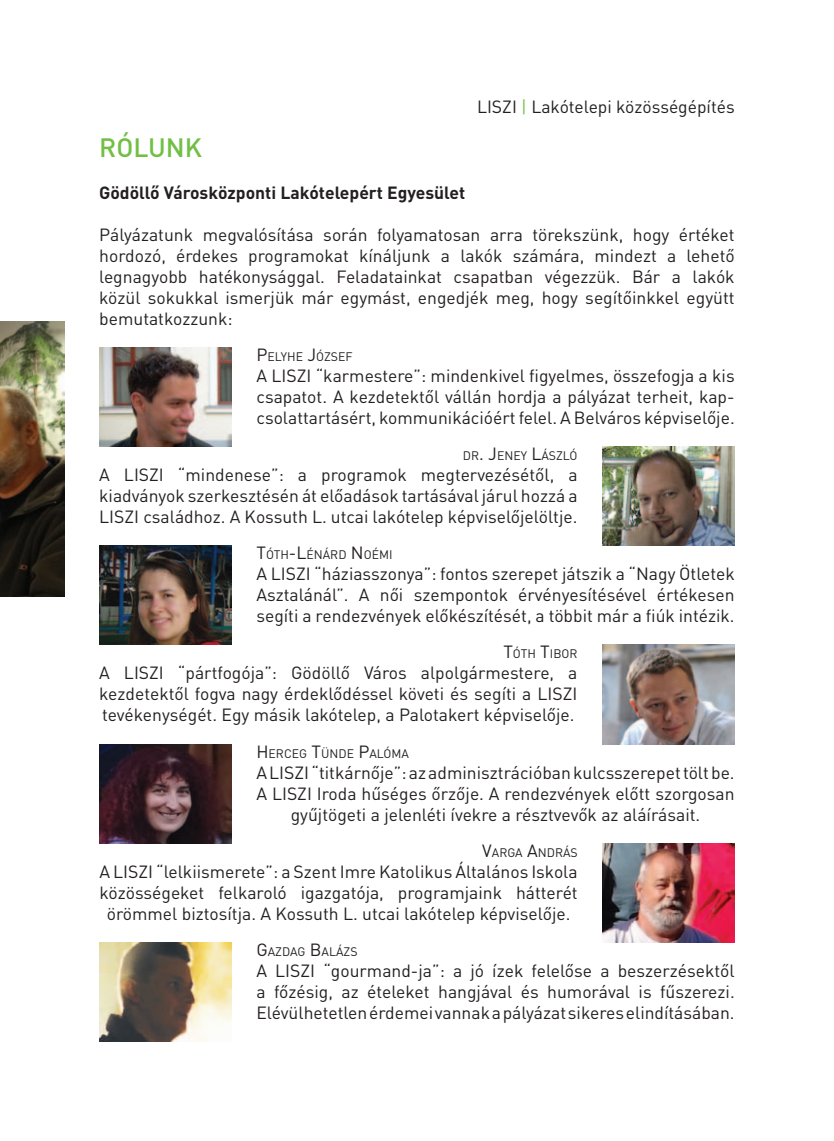
<style>
.page{position:relative;width:834px;height:1141px;background:#fff}
.page>*{position:absolute;margin:0;border:0;box-sizing:border-box;transform-origin:0 0}
.t1{font:500 26.25px "DIN Pro";color:#71bf44}
.t2{font:17.5px/21px "DIN Pro";color:#231f20;text-align:justify}
.t3{font:700 17.5px "DIN Pro";color:#231f20}
.t4{font:12.25px "DIN Pro";color:#231f20}
.s1{color:#71bf44}
.s2{font-size:17.5px}
</style>
<div class="page">
<img style="left:0;top:321px;width:64px;height:276px">
<img style="left:99px;top:943px;width:133px;height:99px">
<img style="left:602px;top:843px;width:132px;height:99px">
<img style="left:99px;top:744px;width:132px;height:99px">
<img style="left:99px;top:546px;width:133px;height:99px">
<img style="left:99px;top:347px;width:132px;height:99px">
<img style="left:602px;top:446px;width:132px;height:100px">
<img style="left:602px;top:645px;width:132px;height:99px">
<p class="t2" style="left:477px;top:95px;width:259px">LISZI <span class="s1">|</span> Lakótelepi közösségépítés</p>
<h1 class="t1" style="left:99px;top:129px;width:104px">RÓLUNK</h1>
<p class="t3" style="left:99px;top:180px;width:367px">Gödöllő Városközponti Lakótelepért Egyesület</p>
<p class="t2" style="left:99px;top:223px;width:636px">Pályázatunk megvalósítása során folyamatosan arra törekszünk, hogy értéket hordozó, érdekes programokat kínáljunk a lakók számára, mindezt a lehető legnagyobb hatékonysággal. Feladatainkat csapatban végezzük. Bár a lakók közül sokukkal ismerjük már egymást, engedjék meg, hogy segítőinkkel együtt bemutatkozzunk:</p>
<p class="t4" style="left:256px;top:348px;width:98px"><span class="s2">P</span>ELYHE <span class="s2">J</span>ÓZSEF</p>
<p class="t2" style="left:256px;top:364px;width:479px">A LISZI “karmestere”: mindenkivel figyelmes, összefogja a kis csapatot. A kezdetektől vállán hordja a pályázat terheit, kap&shy;csolattartásért, kommunikációért felel. A Belváros képviselője.</p>
<p class="t4" style="left:463px;top:447px;width:116px">DR<span class="s2">. J</span>ENEY <span class="s2">L</span>ÁSZLÓ</p>
<p class="t2" style="left:99px;top:463px;width:479px">A LISZI “mindenese”: a programok megtervezésétől, a kiadványok szerkesztésén át előadások tartásával járul hozzá a LISZI családhoz. A Kossuth L. utcai lakótelep képviselőjelöltje.</p>
<p class="t4" style="left:256px;top:546px;width:138px"><span class="s2">T</span>ÓTH<span class="s2">-L</span>ÉNÁRD <span class="s2">N</span> OÉMI</p>
<p class="t2" style="left:256px;top:563px;width:479px">A LISZI “háziasszonya”: fontos szerepet játszik a “Nagy Ötletek Asztalánál”. A női szempontok érvényesítésével értékesen segíti a rendezvények előkészítését, a többit már a fiúk intézik.</p>
<p class="t4" style="left:503px;top:646px;width:76px"><span class="s2">T</span>ÓTH <span class="s2">T</span>IBOR</p>
<p class="t2" style="left:99px;top:662px;width:479px">A LISZI “pártfogója”: Gödöllő Város alpolgármestere, a kezdetektől fogva nagy érdeklődéssel követi és segíti a LISZI tevékenységét. Egy másik lakótelep, a Palotakert képviselője.</p>
<p class="t4" style="left:256px;top:745px;width:154px"><span class="s2">H</span> ERCEG <span class="s2">T</span>ÜNDE <span class="s2">P</span>ALÓMA</p>
<p class="t2" style="left:256px;top:761px;width:479px;text-align:center">A LISZI “titkárnője”: az adminisztrációban kulcsszerepet tölt be.<br>A LISZI Iroda hűséges őrzője. A rendezvények előtt szorgosan gyűjtögeti a jelenléti ívekre a résztvevők az aláírásait.</p>
<p class="t4" style="left:482px;top:844px;width:97px"><span class="s2">V</span>ARGA <span class="s2">A</span>NDRÁS</p>
<p class="t2" style="left:99px;top:860px;width:479px;text-align:center">A LISZI “lelkiismerete”: a Szent Imre Katolikus Általános Iskola közösségeket felkaroló igazgatója, programjaink hátterét örömmel biztosítja. A Kossuth L. utcai lakótelep képviselője.</p>
<p class="t4" style="left:256px;top:943px;width:103px"><span class="s2">G</span>AZDAG <span class="s2">B</span>ALÁZS</p>
<p class="t2" style="left:256px;top:959px;width:479px">A LISZI “gourmand-ja”: a jó ízek felelőse a beszerzésektől a főzésig, az ételeket hangjával és humorával is fűszerezi.<br>Elévülhetetlen érdemei vannak a pályázat sikeres elindításában.</p>
</div>
